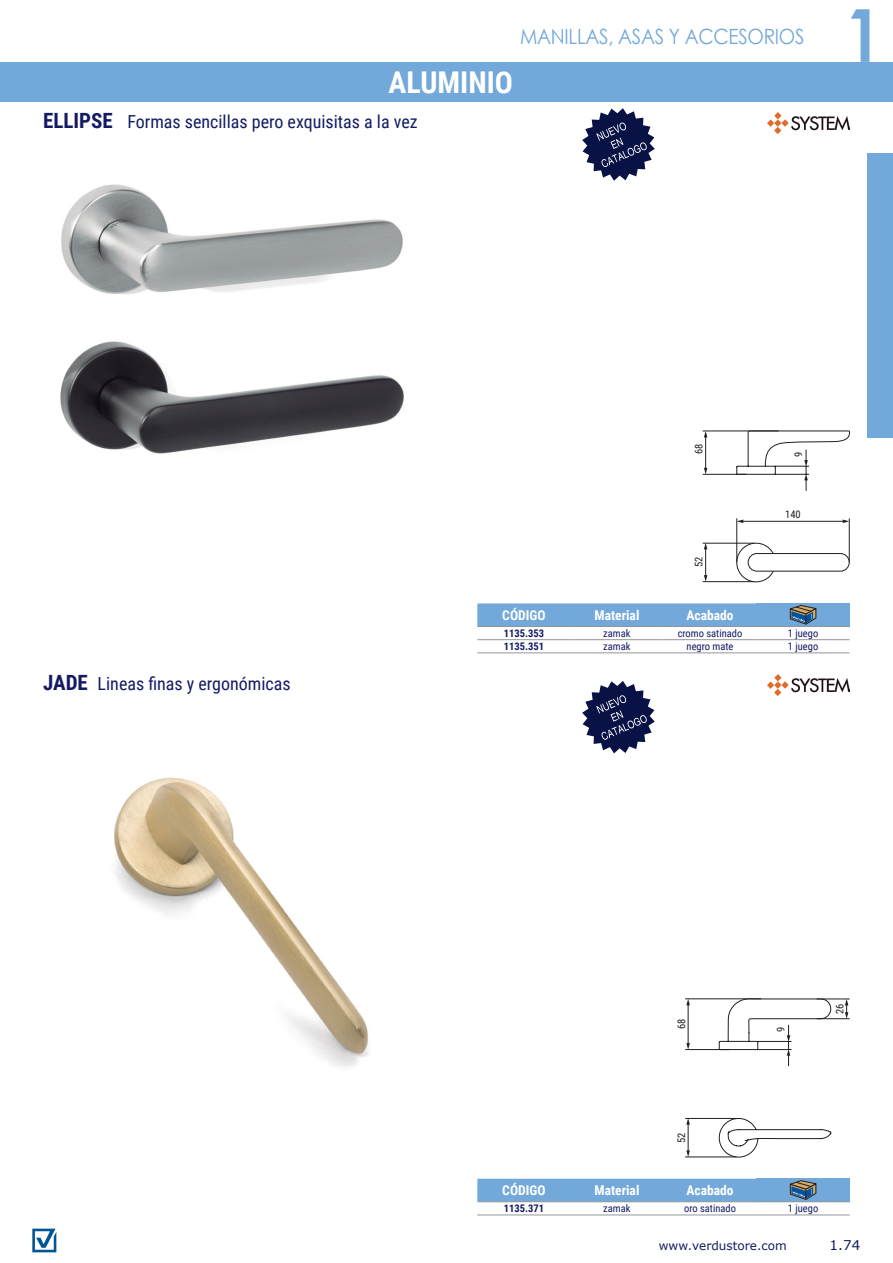
<style>
.page{position:relative;width:893px;height:1263px;background:#fff}
.page>*{position:absolute;margin:0;border:0;box-sizing:border-box;transform-origin:0 0}
.t1{font:700 73.2px "Century Gothic";color:#73a8da;scale:.9 1}
.t2{font:700 30px "Roboto Condensed";color:#fff}
.t3{font:21px "Century Gothic";letter-spacing:-.015em;color:#73a8da;scale:.9 1}
.t4{font:18px "Roboto Condensed";color:#141b64}
.t5{font:700 13.5px "Roboto Condensed";color:#fff}
.t6{font:13.5px "Verdana";color:#141b64}
.t7{font:12px "Verdana";color:#141b64}
.t8{font:10.5px "Roboto Condensed";color:#141b64}
.t9{font:700 10.5px "Roboto Condensed";color:#141b64}
.t10{font:10.5px "Roboto Condensed";color:#231f20}
.s1{font-weight:700;font-size:21px}
</style>
<div class="page">
<svg style="left:32px;top:1228px;width:24px;height:24px"></svg>
<div style="left:0;top:62px;width:893px;height:40px;background:#73a8da"></div>
<div style="left:867px;top:153px;width:26px;height:285px;background:#73a8da"></div>
<img style="left:61px;top:184px;width:342px;height:110px">
<img style="left:60px;top:341px;width:344px;height:113px">
<img style="left:768px;top:112px;width:82px;height:22px">
<img style="left:768px;top:674px;width:82px;height:22px">
<svg style="left:582px;top:108px;width:73px;height:73px"></svg>
<svg style="left:582px;top:681px;width:73px;height:72px"></svg>
<div style="left:477px;top:603px;width:280px;height:23px;background:#73a8da"></div>
<div style="left:757px;top:603px;width:93px;height:23px;background:#73a8da"></div>
<hr style="left:477px;top:626px;width:93px;height:1px;background:#939598">
<hr style="left:570px;top:626px;width:93px;height:1px;background:#939598">
<hr style="left:663px;top:626px;width:94px;height:1px;background:#939598">
<hr style="left:757px;top:626px;width:93px;height:1px;background:#939598">
<hr style="left:477px;top:639px;width:93px;height:1px;background:#939598">
<hr style="left:570px;top:639px;width:93px;height:1px;background:#939598">
<hr style="left:663px;top:639px;width:94px;height:1px;background:#939598">
<hr style="left:757px;top:639px;width:93px;height:1px;background:#939598">
<hr style="left:477px;top:652px;width:93px;height:1px;background:#939598">
<hr style="left:570px;top:652px;width:93px;height:1px;background:#939598">
<hr style="left:663px;top:652px;width:94px;height:1px;background:#939598">
<hr style="left:757px;top:652px;width:93px;height:1px;background:#939598">
<svg style="left:790px;top:605px;width:26px;height:19px"></svg>
<div style="left:477px;top:1179px;width:280px;height:22px;background:#73a8da"></div>
<div style="left:757px;top:1179px;width:93px;height:23px;background:#73a8da"></div>
<hr style="left:477px;top:1201px;width:93px;height:1px;background:#939598">
<hr style="left:570px;top:1201px;width:93px;height:1px;background:#939598">
<hr style="left:663px;top:1201px;width:94px;height:1px;background:#939598">
<hr style="left:757px;top:1201px;width:93px;height:1px;background:#939598">
<hr style="left:477px;top:1214px;width:93px;height:1px;background:#939598">
<hr style="left:570px;top:1214px;width:93px;height:1px;background:#939598">
<hr style="left:663px;top:1214px;width:94px;height:1px;background:#939598">
<hr style="left:757px;top:1214px;width:93px;height:1px;background:#939598">
<svg style="left:790px;top:1180px;width:26px;height:19px"></svg>
<hr style="left:685px;top:1157px;width:52px;height:1px;background:#231f20">
<hr style="left:685px;top:1118px;width:52px;height:1px;background:#231f20">
<svg style="left:686px;top:1119px;width:4px;height:38px"></svg>
<hr style="left:685px;top:1049px;width:44px;height:1px;background:#231f20">
<hr style="left:685px;top:998px;width:76px;height:1px;background:#231f20">
<hr style="left:688px;top:1004px;width:1px;height:40px;background:#231f20">
<svg style="left:686px;top:1043px;width:4px;height:6px"></svg>
<svg style="left:686px;top:999px;width:4px;height:6px"></svg>
<svg style="left:718px;top:998px;width:114px;height:160px"></svg>
<hr style="left:817px;top:1018px;width:33px;height:1px;background:#231f20">
<hr style="left:817px;top:999px;width:33px;height:1px;background:#231f20">
<svg style="left:845px;top:999px;width:3px;height:20px"></svg>
<img style="left:114px;top:777px;width:255px;height:290px">
<hr style="left:703px;top:581px;width:51px;height:1px;background:#231f20">
<hr style="left:703px;top:543px;width:51px;height:1px;background:#231f20">
<svg style="left:704px;top:543px;width:3px;height:39px"></svg>
<hr style="left:703px;top:474px;width:44px;height:1px;background:#231f20">
<hr style="left:703px;top:431px;width:76px;height:1px;background:#231f20">
<hr style="left:705px;top:436px;width:1px;height:33px;background:#231f20">
<svg style="left:704px;top:468px;width:3px;height:6px"></svg>
<svg style="left:704px;top:431px;width:3px;height:6px"></svg>
<svg style="left:735px;top:430px;width:115px;height:152px"></svg>
<p class="t3" style="left:520px;top:22px;width:317px">MANILLAS, ASAS Y ACCESORIOS</p>
<p class="t2" style="left:388px;top:61px;width:126px">ALUMINIO</p>
<p class="t4" style="left:43px;top:109px;width:376px"><span class="s1">ELLIPSE</span> Formas sencillas pero exquisitas a la vez</p>
<h1 class="t1" style="left:845px;top:-20px;width:42px">1</h1>
<p class="t4" style="left:43px;top:671px;width:249px"><span class="s1">JADE</span> Lineas finas y ergonómicas</p>
<p class="t10" style="left:691px;top:454px;width:12px;rotate:-90deg">68</p>
<p class="t10" style="left:691px;top:567px;width:12px;rotate:-90deg">52</p>
<p class="t10" style="left:791px;top:457px;width:7px;rotate:-90deg">9</p>
<p class="t10" style="left:785px;top:507px;width:17px">140</p>
<p class="t5" style="left:502px;top:606px;width:45px">CÓDIGO</p>
<p class="t5" style="left:595px;top:606px;width:46px">Material</p>
<p class="t5" style="left:686px;top:606px;width:49px">Acabado</p>
<p class="t9" style="left:504px;top:626px;width:42px">1135.353</p>
<p class="t8" style="left:603px;top:626px;width:29px">zamak</p>
<p class="t8" style="left:678px;top:626px;width:66px">cromo satinado</p>
<p class="t8" style="left:788px;top:626px;width:32px">1 juego</p>
<p class="t9" style="left:504px;top:639px;width:42px">1135.351</p>
<p class="t8" style="left:603px;top:639px;width:29px">zamak</p>
<p class="t8" style="left:687px;top:639px;width:48px">negro mate</p>
<p class="t8" style="left:788px;top:639px;width:32px">1 juego</p>
<p class="t10" style="left:674px;top:1029px;width:12px;rotate:-90deg">68</p>
<p class="t10" style="left:773px;top:1032px;width:7px;rotate:-90deg">9</p>
<p class="t10" style="left:832px;top:1014px;width:12px;rotate:-90deg">26</p>
<p class="t10" style="left:674px;top:1143px;width:12px;rotate:-90deg">52</p>
<p class="t5" style="left:502px;top:1181px;width:45px">CÓDIGO</p>
<p class="t5" style="left:595px;top:1181px;width:46px">Material</p>
<p class="t5" style="left:686px;top:1181px;width:49px">Acabado</p>
<p class="t9" style="left:504px;top:1201px;width:42px">1135.371</p>
<p class="t8" style="left:603px;top:1201px;width:29px">zamak</p>
<p class="t8" style="left:684px;top:1201px;width:53px">oro satinado</p>
<p class="t8" style="left:788px;top:1201px;width:32px">1 juego</p>
<p class="t7" style="left:659px;top:1237px;width:129px">www.verdustore.com</p>
<p class="t6" style="left:830px;top:1236px;width:32px">1.74</p>
</div>
